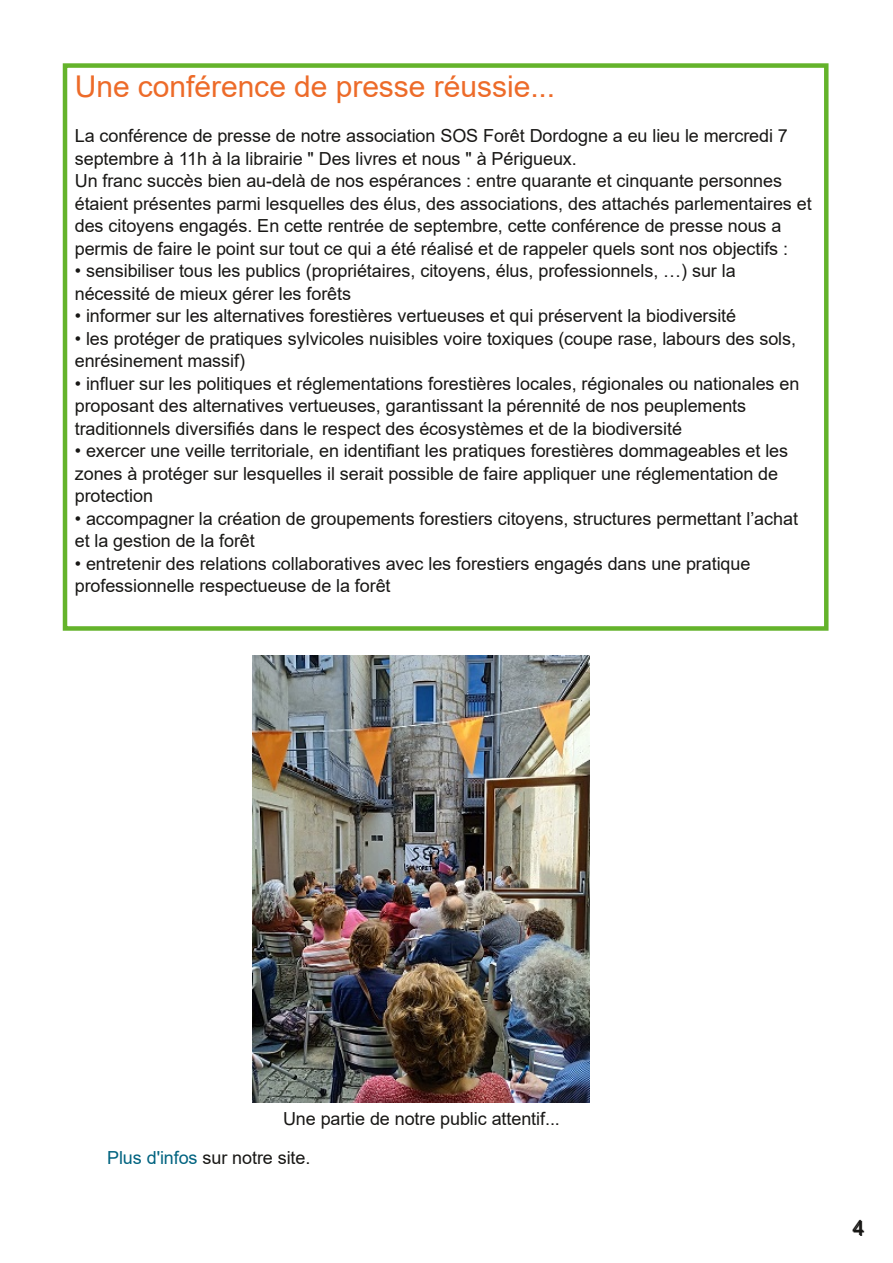
<style>
.page{position:relative;width:893px;height:1263px;background:#fff}
.page>*{position:absolute;margin:0;border:0;box-sizing:border-box;transform-origin:0 0}
.t1{font:30px "Arial";color:#ed6b29}
.t2{font:21px "Arial";color:#181715}
.t3{font:18px/22.5px "Arial";letter-spacing:-.005em;color:#181715}
.s1{color:#006380}
</style>
<div class="page">
<div style="left:63px;top:63px;width:765px;height:568px;border:4px solid #64b32b"></div>
<img style="left:252px;top:655px;width:338px;height:447px">
<h1 class="t1" style="left:75px;top:70px;width:482px">Une conférence de presse réussie...</h1>
<p class="t3" style="left:75px;top:125px;width:738px">La conférence de presse de notre association SOS Forêt Dordogne a eu lieu le mercredi 7 septembre à 11h à la librairie " Des livres et nous " à Périgueux.<br>Un franc succès bien au-delà de nos espérances : entre quarante et cinquante personnes étaient présentes parmi lesquelles des élus, des associations, des attachés parlementaires et des citoyens engagés. En cette rentrée de septembre, cette conférence de presse nous a permis de faire le point sur tout ce qui a été réalisé et de rappeler quels sont nos objectifs :</p>
<p class="t3" style="left:75px;top:260px;width:662px">• sensibiliser tous les publics (propriétaires, citoyens, élus, professionnels, …) sur la nécessité de mieux gérer les forêts</p>
<p class="t3" style="left:75px;top:305px;width:663px">• informer sur les alternatives forestières vertueuses et qui préservent la biodiversité</p>
<p class="t3" style="left:75px;top:327px;width:723px">• les protéger de pratiques sylvicoles nuisibles voire toxiques (coupe rase, labours des sols, enrésinement massif)</p>
<p class="t3" style="left:75px;top:372px;width:726px">• influer sur les politiques et réglementations forestières locales, régionales ou nationales en proposant des alternatives vertueuses, garantissant la pérennité de nos peuplements traditionnels diversifiés dans le respect des écosystèmes et de la biodiversité</p>
<p class="t3" style="left:75px;top:440px;width:715px">• exercer une veille territoriale, en identifiant les pratiques forestières dommageables et les zones à protéger sur lesquelles il serait possible de faire appliquer une réglementation de protection</p>
<p class="t3" style="left:75px;top:507px;width:725px">• accompagner la création de groupements forestiers citoyens, structures permettant l’achat et la gestion de la forêt</p>
<p class="t3" style="left:75px;top:552px;width:677px">• entretenir des relations collaboratives avec les forestiers engagés dans une pratique professionnelle respectueuse de la forêt</p>
<p class="t3" style="left:283px;top:1108px;width:278px">Une partie de notre public attentif...</p>
<p class="t3" style="left:107px;top:1147px;width:205px"><span class="s1">Plus d'infos</span> sur notre site.</p>
<p class="t2" style="left:853px;top:1217px;width:13px">4</p>
</div>
